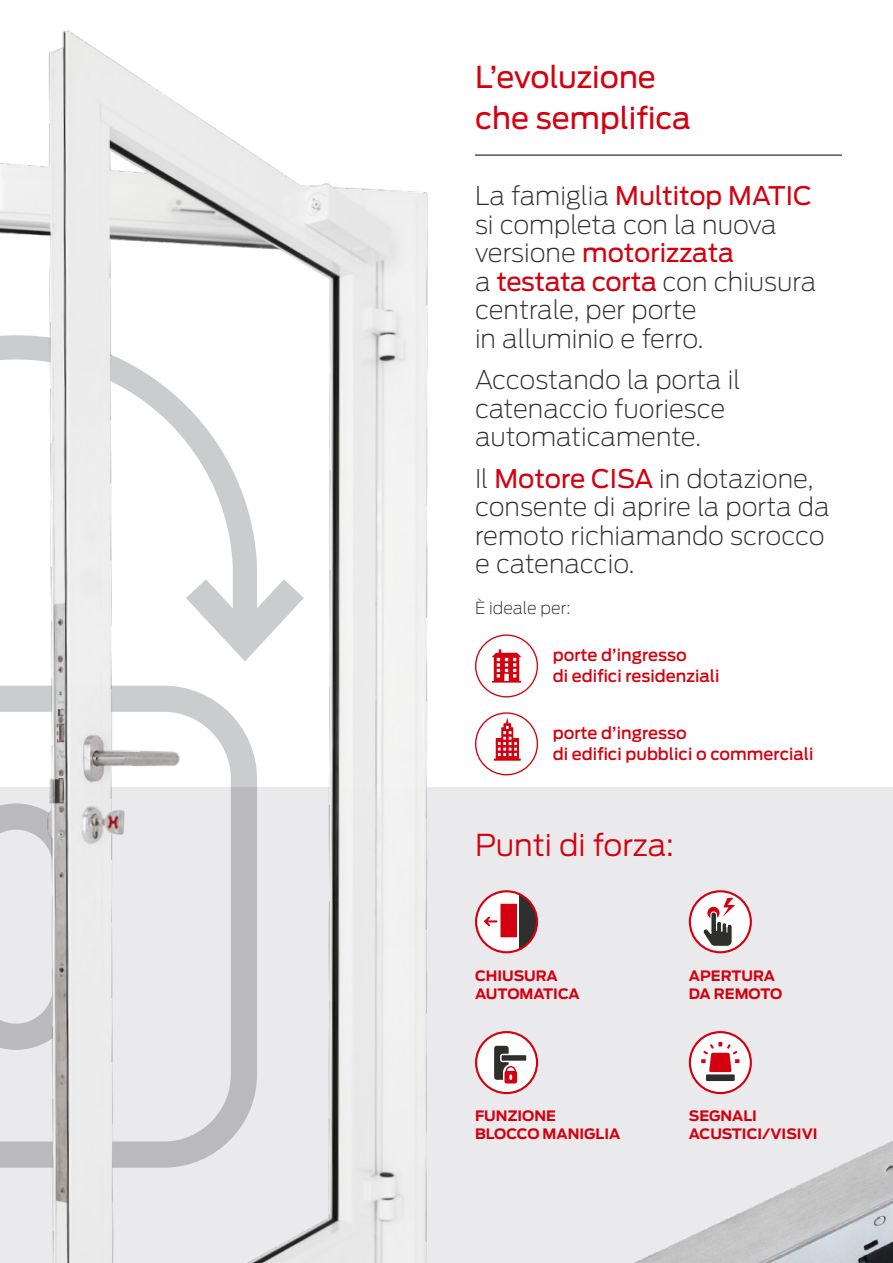
<style>
.page{position:relative;width:893px;height:1263px;background:#fff}
.page>*{position:absolute;margin:0;border:0;box-sizing:border-box;transform-origin:0 0}
.t1{font:30px/41.2px "Antenna";color:#d4000f}
.t2{font:300 30px "Antenna";color:#d4000f}
.t3{font:200 25.5px/28.5px "Antenna";color:#2e2e2d}
.t4{font:500 16.5px/21px "Antenna";color:#d4000f}
.t5{font:200 16.5px "Antenna";color:#2e2e2d}
.t6{font:700 14.25px/18px "Antenna";color:#d4000f}
.s1{font-weight:400;color:#d4000f}
</style>
<div class="page">
<img style="left:451px;top:713px;width:442px;height:550px">
<hr style="left:475px;top:155px;width:367px;height:1px;background:#000">
<svg style="left:494px;top:718px;width:27px;height:42px"></svg>
<div style="left:475px;top:712px;width:63px;height:63px;border:1px solid #d4000f;border-radius:50%"></div>
<svg style="left:690px;top:891px;width:61px;height:61px"></svg>
<svg style="left:701px;top:898px;width:34px;height:49px"></svg>
<div style="left:689px;top:890px;width:63px;height:63px;border:2px solid #d4000f;border-radius:50%"></div>
<div style="left:476px;top:1032px;width:61px;height:61px;background:#fff;border-radius:50%"></div>
<svg style="left:494px;top:1046px;width:32px;height:37px"></svg>
<div style="left:475px;top:1031px;width:63px;height:63px;border:2px solid #d4000f;border-radius:50%"></div>
<svg style="left:492px;top:649px;width:29px;height:34px"></svg>
<div style="left:475px;top:634px;width:63px;height:63px;border:1px solid #d4000f;border-radius:50%"></div>
<svg style="left:476px;top:891px;width:61px;height:61px"></svg>
<svg style="left:519px;top:891px;width:18px;height:61px"></svg>
<hr style="left:517px;top:894px;width:2px;height:56px;background:#fff">
<div style="left:475px;top:890px;width:63px;height:63px;border:2px solid #d4000f;border-radius:50%"></div>
<svg style="left:482px;top:904px;width:35px;height:33px"></svg>
<img style="left:0;top:30px;width:451px;height:1233px">
<svg style="left:690px;top:1032px;width:61px;height:61px"></svg>
<svg style="left:701px;top:1042px;width:38px;height:30px"></svg>
<div style="left:706px;top:1074px;width:29px;height:7px;background:#2e2e2d"></div>
<div style="left:689px;top:1031px;width:63px;height:63px;border:2px solid #d4000f;border-radius:50%"></div>
<p class="t1" style="left:475px;top:56px;width:217px">L’evoluzione che semplifica</p>
<p class="t3" style="left:475px;top:181px;width:343px">La famiglia <span class="s1">Multitop MATIC </span>si completa con la nuova versione <span class="s1">motorizzata<br></span>a <span class="s1">testata corta</span> con chiusura centrale, per porte<br>in alluminio e ferro.</p>
<p class="t3" style="left:475px;top:365px;width:267px">Accostando la porta il catenaccio fuoriesce automaticamente.</p>
<p class="t3" style="left:475px;top:463px;width:356px">Il <span class="s1">Motore CISA</span> in dotazione, consente di aprire la porta da remoto richiamando scrocco e catenaccio.</p>
<p class="t5" style="left:475px;top:597px;width:97px">È ideale per:</p>
<p class="t4" style="left:553px;top:644px;width:168px">porte d’ingresso<br>di edifici residenziali</p>
<p class="t4" style="left:553px;top:722px;width:262px">porte d’ingresso<br>di edifici pubblici o commerciali</p>
<p class="t2" style="left:475px;top:827px;width:201px">Punti di forza:</p>
<p class="t6" style="left:475px;top:966px;width:106px">CHIUSURA<br>AUTOMATICA</p>
<p class="t6" style="left:475px;top:1107px;width:147px">FUNZIONE<br>BLOCCO MANIGLIA</p>
<p class="t6" style="left:689px;top:966px;width:95px">APERTURA<br>DA REMOTO</p>
<p class="t6" style="left:689px;top:1107px;width:130px">SEGNALI<br>ACUSTICI/VISIVI</p>
</div>
